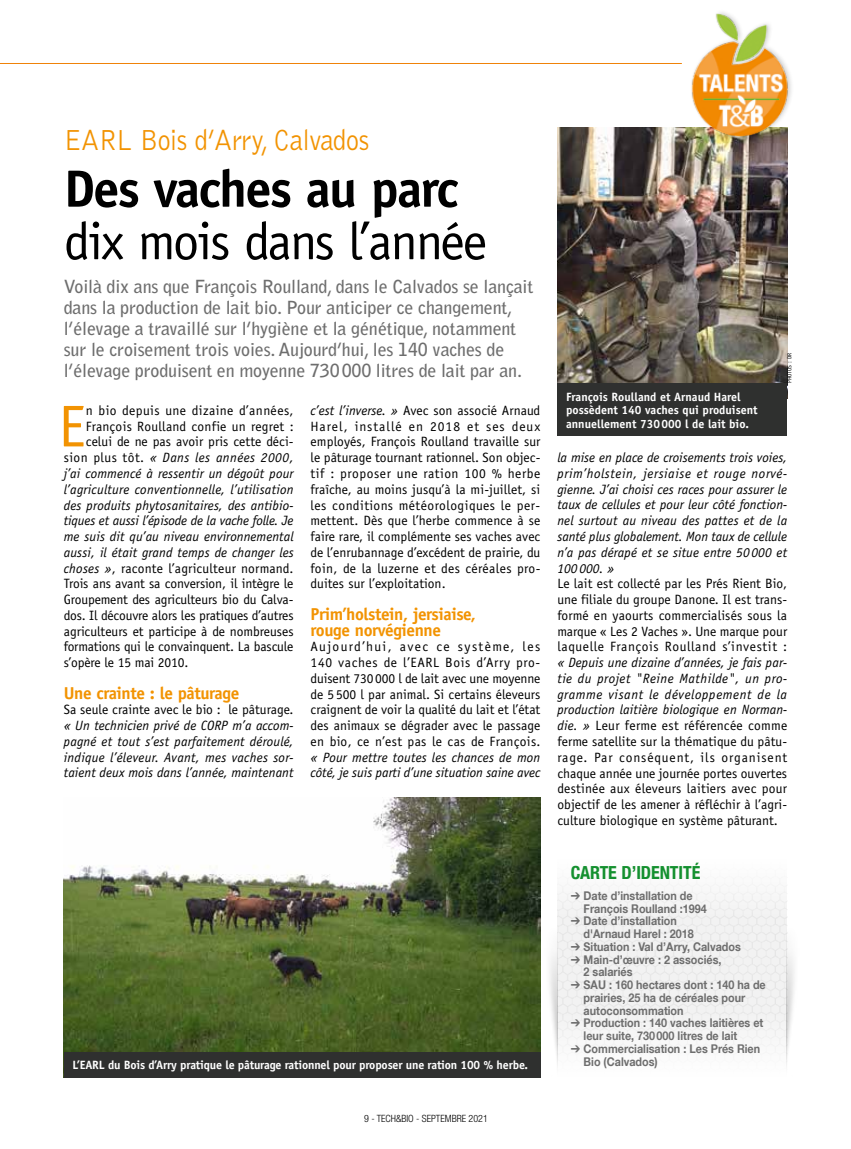
<style>
.page{position:relative;width:851px;height:1149px;background:#fff}
.page>*{position:absolute;margin:0;border:0;box-sizing:border-box;transform-origin:0 0}
.t1{font:58.95px "Officina Sans Std";color:#f29302}
.t2{font:52.5px "Officina Sans Std";letter-spacing:-.035em;color:#000}
.t3{font:700 52.5px "Officina Sans Std";letter-spacing:-.035em;color:#000}
.t4{font:300 30px "Bell Gothic Std";letter-spacing:-.02em;color:#f29302;scale:.9 1}
.t5{font:700 18px/21px "Bell Gothic Std";letter-spacing:-.01em;color:#6e6e6e}
.t6{font:700 condensed 18px "Helvetica Neue LT Com";letter-spacing:-.005em;color:#14902f}
.t7{font:700 17.25px/15.8px "Officina Sans Std";letter-spacing:-.025em;color:#f29302}
.t8{font:13.5px/15.8px "Officina Sans Std";letter-spacing:.005em;color:#000;text-align:justify}
.t9{font:italic 13.5px/15.8px "Officina Sans Std";letter-spacing:.005em;color:#000;text-align:justify}
.t10{font:italic 13.5px "Officina Sans Std";letter-spacing:.035em;color:#000}
.t11{font:13.5px "Officina Sans Std";letter-spacing:.035em;color:#000}
.t12{font:700 12px/12.8px "Helvetica Neue LT Com";color:#6e6e6e;scale:.9 1}
.t13{font:700 12px/13.5px "Officina Sans Std";color:#fff}
.t14{font:300 condensed 10.05px "Helvetica Neue LT Com";color:#000}
.t15{font:6px "Officina Sans Std";color:#000}
.s1{font-style:italic}
.s2{font-style:normal}
</style>
<div class="page">
<hr style="left:0;top:63px;width:681px;height:1px;background:#ef8209">
<img style="left:557px;top:883px;width:230px;height:183px">
<img style="left:786px;top:923px;width:9px;height:143px">
<img style="left:549px;top:951px;width:8px;height:104px">
<img style="left:557px;top:128px;width:230px;height:255px">
<svg style="left:689px;top:12px;width:99px;height:128px"></svg>
<img style="left:674px;top:14px;width:117px;height:122px">
<div style="left:557px;top:383px;width:230px;height:53px;background:#2f302f"></div>
<img style="left:64px;top:797px;width:476px;height:254px">
<div style="left:64px;top:1051px;width:476px;height:26px;background:#2f302f"></div>
<h3 class="t4" style="left:64px;top:124px;width:341px">EARL Bois d’Arry, Calvados</h3>
<h2 class="t3" style="left:64px;top:156px;width:396px">Des vaches au parc</h2>
<h2 class="t2" style="left:64px;top:211px;width:425px">dix mois dans l’année</h2>
<p class="t5" style="left:64px;top:276px;width:471px">Voilà dix ans que François Roulland, dans le Calvados se lançait dans la production de lait bio. Pour anticiper ce changement, l’élevage a travaillé sur l’hygiène et la génétique, notamment sur le croisement trois voies. Aujourd’hui, les 140 vaches de l’élevage produisent en moyenne 730000 litres de lait par an.</p>
<h1 class="t1" style="left:58px;top:392px;width:29px">E</h1>
<p class="t11" style="left:86px;top:402px;width:209px">n bio depuis une dizaine d’années,</p>
<p class="t8" style="left:310px;top:402px;width:231px"><span class="s1">c’est l’inverse. »</span> Avec son associé Arnaud Harel, installé en 2018 et ses deux employés, François Roulland travaille sur le pâturage tournant rationnel. Son objec&shy;tif : proposer une ration 100 % herbe fraîche, au moins jusqu’à la mi-juillet, si les conditions météorologiques le per&shy;mettent. Dès que l’herbe commence à se faire rare, il complémente ses vaches avec de l’enrubannage d’excédent de prairie, du foin, de la luzerne et des céréales pro&shy;duites sur l’exploitation.</p>
<p class="t7" style="left:310px;top:605px;width:167px">Prim’holstein, jersiaise, rouge norvégienne</p>
<p class="t8" style="left:310px;top:638px;width:231px">Aujourd’hui, avec ce système, les 140 vaches de l’EARL Bois d’Arry pro&shy;duisent 730000 l de lait avec une moyenne de 5 500 l par animal. Si certains éleveurs craignent de voir la qualité du lait et l’état des animaux se dégrader avec le passage en bio, ce n’est pas le cas de François.</p>
<p class="t9" style="left:310px;top:749px;width:231px">« Pour mettre toutes les chances de mon côté, je suis parti d’une situation saine avec</p>
<p class="t8" style="left:86px;top:418px;width:209px">François Roulland confie un regret :</p>
<p class="t8" style="left:86px;top:434px;width:209px">celui de ne pas avoir pris cette déci-</p>
<p class="t10" style="left:64px;top:449px;width:231px"><span class="s2">sion plus tôt.</span> « Dans les années 2000,</p>
<p class="t9" style="left:64px;top:465px;width:231px">j’ai commencé à ressentir un dégoût pour</p>
<p class="t9" style="left:64px;top:481px;width:231px">l’agriculture conventionnelle, l’utilisation</p>
<p class="t9" style="left:64px;top:497px;width:231px">des produits phytosanitaires, des antibio-</p>
<p class="t9" style="left:64px;top:512px;width:231px">tiques et aussi l’épisode de la vache folle. Je</p>
<p class="t9" style="left:64px;top:528px;width:231px">me suis dit qu’au niveau environnemental</p>
<p class="t9" style="left:64px;top:544px;width:231px">aussi, il était grand temps de changer les</p>
<p class="t8" style="left:64px;top:560px;width:231px"><span class="s1">choses »</span>, raconte l’agriculteur normand.</p>
<p class="t8" style="left:64px;top:575px;width:231px">Trois ans avant sa conversion, il intègre le</p>
<p class="t8" style="left:64px;top:591px;width:231px">Groupement des agriculteurs bio du Calva-</p>
<p class="t8" style="left:64px;top:607px;width:231px">dos. Il découvre alors les pratiques d’autres</p>
<p class="t8" style="left:64px;top:623px;width:231px">agriculteurs et participe à de nombreuses</p>
<p class="t8" style="left:64px;top:638px;width:231px">formations qui le convainquent. La bascule</p>
<p class="t8" style="left:64px;top:654px;width:126px">s’opère le 15 mai 2010.</p>
<p class="t7" style="left:64px;top:684px;width:177px">Une crainte : le pâturage</p>
<p class="t8" style="left:64px;top:701px;width:231px">Sa seule crainte avec le bio : le pâturage.</p>
<p class="t9" style="left:64px;top:717px;width:231px">« Un technicien privé de CORP m’a accom&shy;pagné et tout s’est parfaitement déroulé, indique l’éleveur. Avant, mes vaches sor&shy;taient deux mois dans l’année, maintenant</p>
<p class="t13" style="left:72px;top:1058px;width:457px">L’EARL du Bois d’Arry pratique le pâturage rationnel pour proposer une ration 100 % herbe.</p>
<p class="t13" style="left:566px;top:389px;width:193px">François Roulland et Arnaud Harel possèdent 140 vaches qui produisent annuellement 730000 l de lait bio.</p>
<p class="t15" style="left:785px;top:383px;width:32px;rotate:-90deg">PHOTOS : DR</p>
<p class="t9" style="left:557px;top:449px;width:231px">la mise en place de croisements trois voies, prim’holstein, jersiaise et rouge norvé&shy;gienne. J’ai choisi ces races pour assurer le taux de cellules et pour leur côté fonction&shy;nel surtout au niveau des pattes et de la santé plus globalement. Mon taux de cellule n’a pas dérapé et se situe entre 50000 et 100000. »</p>
<p class="t8" style="left:557px;top:575px;width:231px">Le lait est collecté par les Prés Rient Bio, une filiale du groupe Danone. Il est trans&shy;formé en yaourts commercialisés sous la marque « Les 2 Vaches ». Une marque pour laquelle François Roulland s’investit :</p>
<p class="t8" style="left:557px;top:654px;width:231px"><span class="s1">« Depuis une dizaine d’années, je fais par&shy;tie du projet "Reine Mathilde", un pro&shy;gramme visant le développement de la production laitière biologique en Norman&shy;die. »</span> Leur ferme est référencée comme ferme satellite sur la thématique du pâtu&shy;rage. Par conséquent, ils organisent chaque année une journée portes ouvertes destinée aux éleveurs laitiers avec pour objectif de les amener à réfléchir à l’agri&shy;culture biologique en système pâturant.</p>
<h3 class="t6" style="left:571px;top:861px;width:131px">CARTE D’IDENTITÉ</h3>
<p class="t12" style="left:583px;top:888px;width:138px;text-indent:-13px">➔ Date d’installation de<br>François Roulland :1994</p>
<p class="t12" style="left:583px;top:914px;width:124px;text-indent:-13px">➔ Date d’installation d'Arnaud Harel : 2018</p>
<p class="t12" style="left:571px;top:939px;width:190px">➔ Situation : Val d’Arry, Calvados</p>
<p class="t12" style="left:583px;top:952px;width:155px;text-indent:-13px">➔ Main-d’œuvre : 2 associés,<br>2 salariés</p>
<p class="t12" style="left:583px;top:977px;width:204px;text-indent:-13px">➔ SAU : 160 hectares dont : 140 ha de prairies, 25 ha de céréales pour autoconsommation</p>
<p class="t12" style="left:583px;top:1016px;width:201px;text-indent:-13px">➔ Production : 140 vaches laitières et leur suite, 730000 litres de lait</p>
<p class="t12" style="left:583px;top:1041px;width:198px;text-indent:-13px">➔ Commercialisation : Les Prés Rien<br>Bio (Calvados)</p>
<p class="t14" style="left:364px;top:1112px;width:125px">9 - TECH&amp;BIO - SEPTEMBRE 2021</p>
</div>
